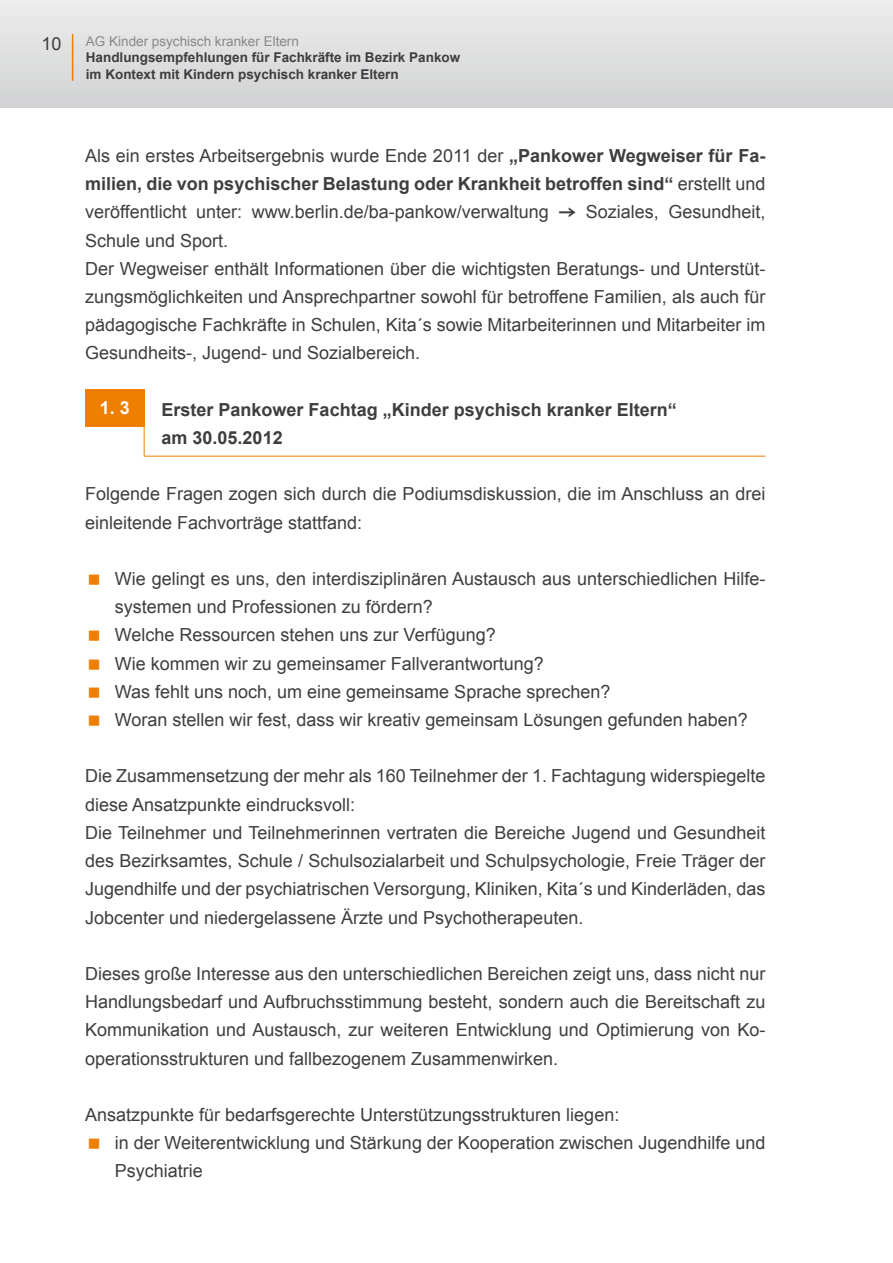
<style>
.page{position:relative;width:893px;height:1263px;background:#fff}
.page>*{position:absolute;margin:0;border:0;box-sizing:border-box;transform-origin:0 0}
.t1{font:18px/28.2px "Arial";color:#3e3d40}
.t2{font:700 18px/28.2px "Arial";color:#3e3d40}
.t3{font:700 18px "Arial";color:#fff}
.t4{font:700 13.5px/16.2px "Arial";color:#3e3d40}
.t5{font:13.5px "Arial";color:#87888a}
.s1{font-weight:700}
</style>
<div class="page">
<div style="left:0;top:0;width:893px;height:107px;background:linear-gradient(to right,#dfe0e1,#dfe0e1)"></div>
<hr style="left:72px;top:34px;width:1px;height:47px;background:#ee7f00">
<hr style="left:144px;top:421px;width:1px;height:35px;background:#ee7f00">
<hr style="left:145px;top:456px;width:620px;height:1px;background:#ee7f00">
<div style="left:85px;top:390px;width:60px;height:37px;background:#ee7f00"></div>
<p class="t1" style="left:42px;top:29px;width:22px">10</p>
<p class="t5" style="left:86px;top:33px;width:215px">AG Kinder psychisch kranker Eltern</p>
<p class="t4" style="left:86px;top:50px;width:376px">Handlungsempfehlungen für Fachkräfte im Bezirk Pankow im Kontext mit Kindern psychisch kranker Eltern</p>
<p class="t1" style="left:85px;top:142px;width:682px;text-align:justify">Als ein erstes Arbeitsergebnis wurde Ende 2011 der <span class="s1">„Pankower Wegweiser für Fa&shy;milien, die von psychischer Belastung oder Krankheit betroffen sind“</span> erstellt und veröffentlicht unter: www.berlin.de/ba-pankow/verwaltung</p>
<p class="t1" style="left:586px;top:198px;width:181px">Soziales, Gesundheit,</p>
<p class="t1" style="left:85px;top:226px;width:682px">Schule und Sport.<br>Der Wegweiser enthält Informationen über die wichtigsten Beratungs- und Unterstüt&shy;zungsmöglichkeiten und Ansprechpartner sowohl für betroffene Familien, als auch für pädagogische Fachkräfte in Schulen, Kita´s sowie Mitarbeiterinnen und Mitarbeiter im Gesundheits-, Jugend- und Sozialbereich.</p>
<p class="t2" style="left:162px;top:396px;width:517px">Erster Pankower Fachtag „Kinder psychisch kranker Eltern“ am 30.05.2012</p>
<p class="t3" style="left:100px;top:396px;width:32px">1. 3</p>
<p class="t1" style="left:85px;top:480px;width:682px">Folgende Fragen zogen sich durch die Podiumsdiskussion, die im Anschluss an drei einleitende Fachvorträge stattfand:</p>
<p class="t1" style="left:115px;top:565px;width:652px">Wie gelingt es uns, den interdisziplinären Austausch aus unterschiedlichen Hilfe&shy;systemen und Professionen zu fördern?<br>Welche Ressourcen stehen uns zur Verfügung?<br>Wie kommen wir zu gemeinsamer Fallverantwortung?<br>Was fehlt uns noch, um eine gemeinsame Sprache sprechen?<br>Woran stellen wir fest, dass wir kreativ gemeinsam Lösungen gefunden haben?</p>
<p class="t1" style="left:85px;top:762px;width:682px">Die Zusammensetzung der mehr als 160 Teilnehmer der 1. Fachtagung widerspiegelte diese Ansatzpunkte eindrucksvoll:<br>Die Teilnehmer und Teilnehmerinnen vertraten die Bereiche Jugend und Gesundheit des Bezirksamtes, Schule / Schulsozialarbeit und Schulpsychologie, Freie Träger der Jugendhilfe und der psychiatrischen Versorgung, Kliniken, Kita´s und Kinderläden, das Jobcenter und niedergelassene Ärzte und Psychotherapeuten.</p>
<p class="t1" style="left:85px;top:960px;width:682px;text-align:justify">Dieses große Interesse aus den unterschiedlichen Bereichen zeigt uns, dass nicht nur Handlungsbedarf und Aufbruchsstimmung besteht, sondern auch die Bereitschaft zu Kommunikation und Austausch, zur weiteren Entwicklung und Optimierung von Ko&shy;operationsstrukturen und fallbezogenem Zusammenwirken.</p>
<p class="t1" style="left:115px;top:1101px;width:652px;text-indent:-30px">Ansatzpunkte für bedarfsgerechte Unterstützungsstrukturen liegen:<br>in der Weiterentwicklung und Stärkung der Kooperation zwischen Jugendhilfe und<br>Psychiatrie</p>
</div>
